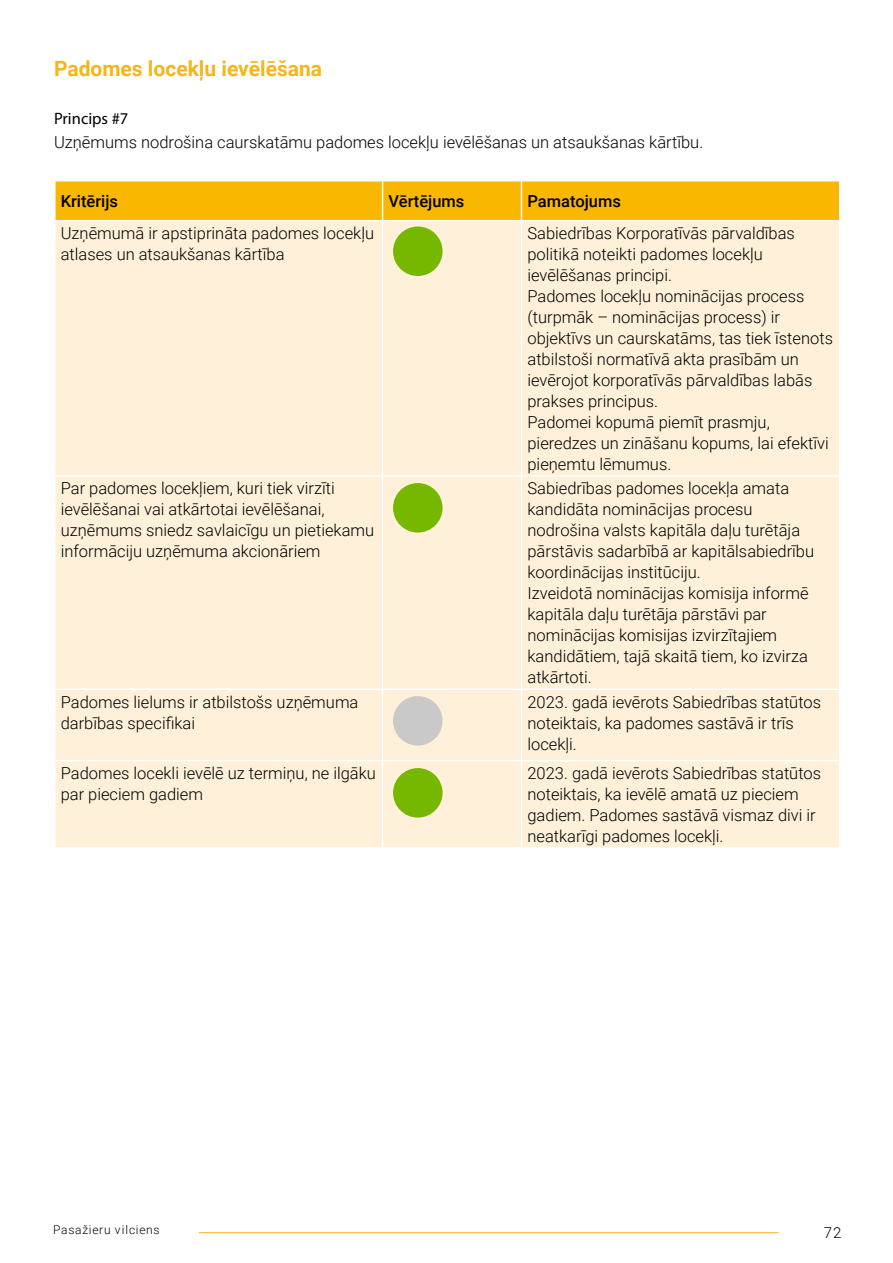
<style>
.page{position:relative;width:893px;height:1263px;background:#fff}
.page>*{position:absolute;margin:0;border:0;box-sizing:border-box;transform-origin:0 0}
.t1{font:700 21px "Roboto";color:#f6b519}
.t2{font:300 16.5px/21px "Roboto";color:#000}
.t3{font:500 16.5px "Roboto";color:#000}
.t4{font:16.5px "Myriad Pro";color:#000}
.t5{font:300 15px "Roboto";color:#000}
.t6{font:300 12px "Roboto";letter-spacing:.06em;color:#000}
</style>
<div class="page">
<hr style="left:199px;top:1232px;width:580px;height:1px;background:#f8b612">
<div style="left:56px;top:181px;width:783px;height:39px;background:#fab700"></div>
<div style="left:56px;top:221px;width:783px;height:626px;background:#fef0d9"></div>
<hr style="left:382px;top:181px;width:1px;height:39px;background:#fff">
<hr style="left:521px;top:181px;width:1px;height:39px;background:#fff">
<hr style="left:382px;top:221px;width:1px;height:254px;background:#fff">
<hr style="left:521px;top:221px;width:1px;height:254px;background:#fff">
<hr style="left:382px;top:477px;width:1px;height:211px;background:#fff">
<hr style="left:521px;top:477px;width:1px;height:211px;background:#fff">
<hr style="left:382px;top:690px;width:1px;height:70px;background:#fff">
<hr style="left:521px;top:690px;width:1px;height:70px;background:#fff">
<hr style="left:382px;top:761px;width:1px;height:86px;background:#fff">
<hr style="left:521px;top:761px;width:1px;height:86px;background:#fff">
<hr style="left:54px;top:475px;width:329px;height:2px;background:#fff">
<hr style="left:383px;top:475px;width:138px;height:2px;background:#fff">
<hr style="left:521px;top:475px;width:319px;height:2px;background:#fff">
<hr style="left:54px;top:688px;width:329px;height:2px;background:#fff">
<hr style="left:383px;top:688px;width:138px;height:2px;background:#fff">
<hr style="left:521px;top:688px;width:319px;height:2px;background:#fff">
<hr style="left:54px;top:760px;width:329px;height:1px;background:#fff">
<hr style="left:383px;top:760px;width:138px;height:1px;background:#fff">
<hr style="left:521px;top:760px;width:319px;height:1px;background:#fff">
<div style="left:393px;top:226px;width:50px;height:50px;background:#76b700;border-radius:50%"></div>
<div style="left:393px;top:483px;width:50px;height:49px;background:#76b700;border-radius:50%"></div>
<div style="left:393px;top:696px;width:50px;height:49px;background:#c9c9c9;border-radius:50%"></div>
<div style="left:393px;top:768px;width:50px;height:49px;background:#76b700;border-radius:50%"></div>
<p class="t1" style="left:54px;top:54px;width:270px">Padomes locekļu ievēlēšana</p>
<p class="t4" style="left:54px;top:108px;width:76px">Princips #7</p>
<p class="t2" style="left:54px;top:131px;width:651px">Uzņēmums nodrošina caurskatāmu padomes locekļu ievēlēšanas un atsaukšanas kārtību.</p>
<p class="t3" style="left:61px;top:189px;width:59px">Kritērijs</p>
<p class="t3" style="left:389px;top:189px;width:77px">Vērtējums</p>
<p class="t3" style="left:527px;top:189px;width:95px">Pamatojums</p>
<p class="t2" style="left:61px;top:222px;width:315px">Uzņēmumā ir apstiprināta padomes locekļu atlases un atsaukšanas kārtība</p>
<p class="t2" style="left:527px;top:222px;width:307px">Sabiedrības Korporatīvās pārvaldības politikā noteikti padomes locekļu ievēlēšanas principi.<br>Padomes locekļu nominācijas process (turpmāk – nominācijas process) ir objektīvs un caurskatāms, tas tiek īstenots atbilstoši normatīvā akta prasībām un ievērojot korporatīvās pārvaldības labās prakses principus.<br>Padomei kopumā piemīt prasmju, pieredzes un zināšanu kopums, lai efektīvi pieņemtu lēmumus.</p>
<p class="t2" style="left:61px;top:477px;width:315px">Par padomes locekļiem, kuri tiek virzīti ievēlēšanai vai atkārtotai ievēlēšanai, uzņēmums sniedz savlaicīgu un pietiekamu informāciju uzņēmuma akcionāriem</p>
<p class="t2" style="left:527px;top:477px;width:288px">Sabiedrības padomes locekļa amata kandidāta nominācijas procesu nodrošina valsts kapitāla daļu turētāja pārstāvis sadarbībā ar kapitālsabiedrību koordinācijas institūciju.<br>Izveidotā nominācijas komisija informē kapitāla daļu turētāja pārstāvi par nominācijas komisijas izvirzītajiem kandidātiem, tajā skaitā tiem, ko izvirza atkārtoti.</p>
<p class="t2" style="left:61px;top:691px;width:299px">Padomes lielums ir atbilstošs uzņēmuma darbības specifikai</p>
<p class="t2" style="left:527px;top:691px;width:295px">2023. gadā ievērots Sabiedrības statūtos noteiktais, ka padomes sastāvā ir trīs locekļi.</p>
<p class="t2" style="left:61px;top:762px;width:317px">Padomes locekli ievēlē uz termiņu, ne ilgāku par pieciem gadiem</p>
<p class="t2" style="left:527px;top:762px;width:295px">2023. gadā ievērots Sabiedrības statūtos noteiktais, ka ievēlē amatā uz pieciem gadiem. Padomes sastāvā vismaz divi ir neatkarīgi padomes locekļi.</p>
<p class="t6" style="left:53px;top:1222px;width:108px">Pasažieru vilciens</p>
<p class="t5" style="left:824px;top:1222px;width:19px">72</p>
</div>
